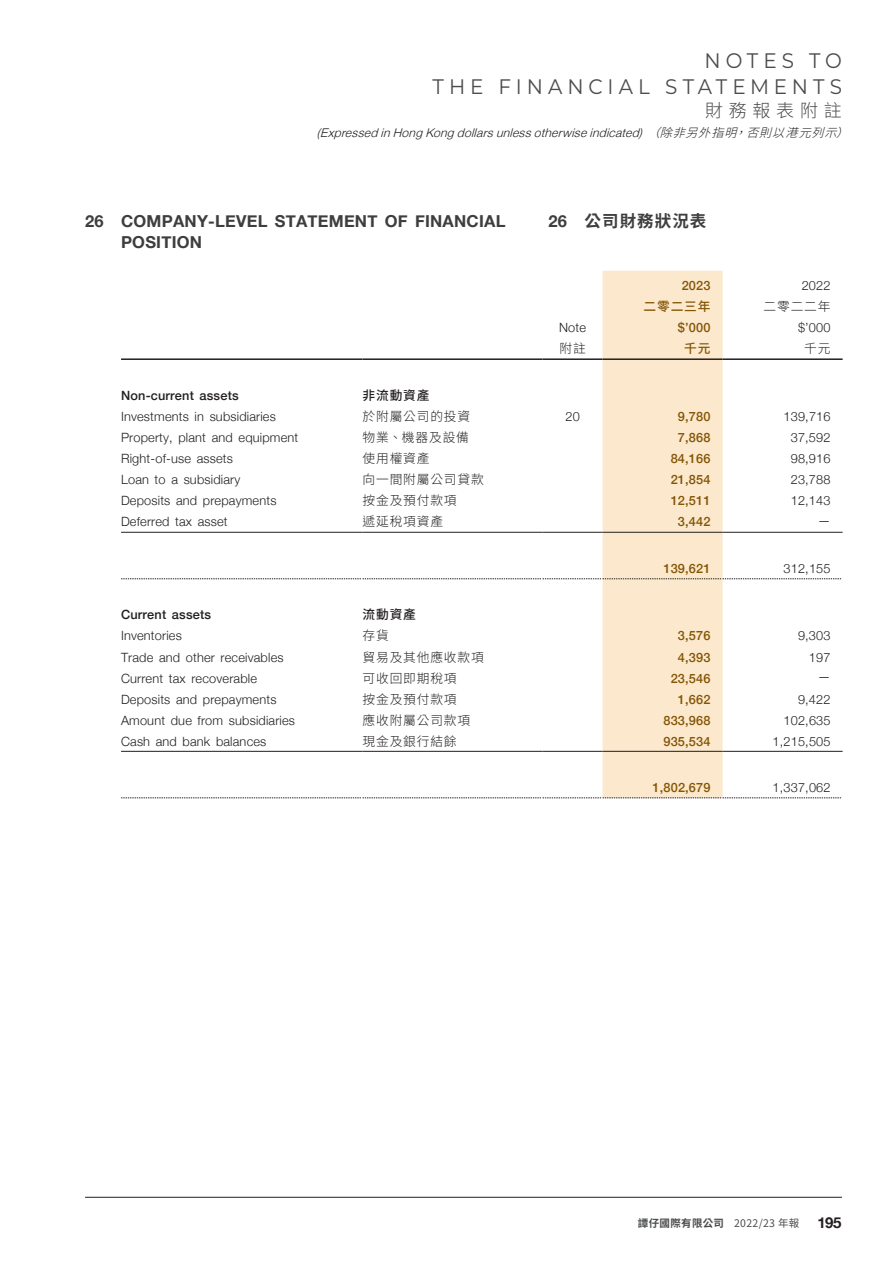
<style>
.page{position:relative;width:893px;height:1263px;background:#fff}
.page>*{position:absolute;margin:0;border:0;box-sizing:border-box;transform-origin:0 0}
.t1{font:100 21px/25.5px "Montserrat";letter-spacing:.25em;color:#4b4c4d;text-align:right;scale:.95 1}
.t2{font:300 18px "Noto Sans CJ Ktc";letter-spacing:.32em;color:#4b4c4d}
._03_H1{font:700 16.5px "Helvetica Neue";letter-spacing:.015em;color:#3e3e3f}
._03_H1-2{font:700 16.5px "Noto Sans CJ Ktc";letter-spacing:.065em;color:#3e3e3f}
._15_Table_Stub{font:300 12.75px "Helvetica Neue";letter-spacing:.015em;color:#231f20}
._01_Body_Text{font:500 12.75px "Helvetica Neue";letter-spacing:.015em;color:#835505}
._01_Body_Text-2{font:300 12.75px "Helvetica Neue";letter-spacing:.015em;color:#231f20}
._15_Table_Stub-2{font:300 12.75px "Noto Sans CJ Ktc";letter-spacing:.065em;color:#231f20}
._15_Table_Stub-3{font:500 12.75px "Helvetica Neue";letter-spacing:.015em;color:#231f20}
._01_Body_Text-3{font:300 12.75px "Noto Sans CJ Ktc";letter-spacing:.065em;color:#231f20}
._15_Table_Stub-4{font:500 12.75px "Noto Sans CJ Ktc";letter-spacing:.065em;color:#231f20}
._01_Body_Text-4{font:500 12.75px "Noto Sans CJ Ktc";letter-spacing:.065em;color:#835505}
.t3{font:italic 300 12px "Helvetica Neue";color:#231f20}
.t4{font:10.5px "Noto Sans CJ Ktc";letter-spacing:.03em;color:#4b4c4d}
.s1{font-family:"Noto Sans CJ Ktc"}
.s2{font-family:"Helvetica Neue"}
.s3{font-weight:700}
.s4{font-family:"Helvetica Neue";font-weight:700;font-size:15px;color:#231f20}
</style>
<div class="page">
<hr style="left:85px;top:1197px;width:757px;height:1px;background:#231f20">
<div style="left:603px;top:271px;width:120px;height:526px;background:#fce8cc"></div>
<hr style="left:121px;top:358px;width:242px;height:2px;background:#231f20">
<hr style="left:363px;top:358px;width:180px;height:2px;background:#231f20">
<hr style="left:543px;top:358px;width:60px;height:2px;background:#231f20">
<hr style="left:603px;top:358px;width:120px;height:2px;background:#231f20">
<hr style="left:723px;top:358px;width:120px;height:2px;background:#231f20">
<hr style="left:121px;top:532px;width:242px;height:1px;background:#231f20">
<hr style="left:363px;top:532px;width:180px;height:1px;background:#231f20">
<hr style="left:543px;top:532px;width:60px;height:1px;background:#231f20">
<hr style="left:603px;top:532px;width:120px;height:1px;background:#231f20">
<hr style="left:723px;top:532px;width:120px;height:1px;background:#231f20">
<svg style="left:121px;top:578px;width:720px;height:1px"></svg>
<hr style="left:121px;top:751px;width:242px;height:1px;background:#231f20">
<hr style="left:363px;top:751px;width:180px;height:1px;background:#231f20">
<hr style="left:543px;top:751px;width:60px;height:1px;background:#231f20">
<hr style="left:603px;top:751px;width:120px;height:1px;background:#231f20">
<hr style="left:723px;top:751px;width:120px;height:1px;background:#231f20">
<svg style="left:121px;top:797px;width:720px;height:1px"></svg>
<h1 class="t1" style="left:433px;top:47px;width:432px">NOTES TO<br>THE FINANCIAL STATEMENTS</h1>
<h2 class="t2" style="left:705px;top:100px;width:138px">財務報表附註</h2>
<p class="t3" style="left:317px;top:123px;width:542px">(ExpressedinHongKongdollarsunlessotherwiseindicated) <span class="s1">（除非另外指明，否則以港元列示）</span></p>
<p class="_03_H1" style="left:85px;top:208px;width:422px">26 COMPANY-LEVEL STATEMENT OF FINANCIAL</p>
<p class="_03_H1-2" style="left:549px;top:212px;width:159px"><span class="s2">26</span> 公司財務狀況表</p>
<p class="_03_H1" style="left:121px;top:229px;width:83px">POSITION</p>
<p class="_01_Body_Text" style="left:682px;top:275px;width:30px">2023</p>
<p class="_01_Body_Text-2" style="left:802px;top:275px;width:30px">2022</p>
<p class="_01_Body_Text-4" style="left:644px;top:299px;width:69px">二零二三年</p>
<p class="_01_Body_Text-3" style="left:764px;top:299px;width:69px">二零二二年</p>
<p class="_01_Body_Text-2" style="left:559px;top:317px;width:28px">Note</p>
<p class="_01_Body_Text" style="left:678px;top:317px;width:34px">$’000</p>
<p class="_01_Body_Text-2" style="left:798px;top:317px;width:34px">$’000</p>
<p class="_01_Body_Text-3" style="left:559px;top:341px;width:28px">附註</p>
<p class="_01_Body_Text-4" style="left:684px;top:341px;width:28px">千元</p>
<p class="_01_Body_Text-3" style="left:804px;top:341px;width:28px">千元</p>
<p class="_15_Table_Stub-3" style="left:121px;top:386px;width:119px">Non-current assets</p>
<p class="_15_Table_Stub-4" style="left:363px;top:389px;width:69px">非流動資產</p>
<p class="_15_Table_Stub" style="left:121px;top:407px;width:156px">Investments in subsidiaries</p>
<p class="_15_Table_Stub-2" style="left:363px;top:410px;width:109px">於附屬公司的投資</p>
<p class="_01_Body_Text-2" style="left:565px;top:407px;width:16px">20</p>
<p class="_01_Body_Text" style="left:678px;top:407px;width:34px">9,780</p>
<p class="_01_Body_Text-2" style="left:783px;top:407px;width:49px">139,716</p>
<p class="_15_Table_Stub" style="left:121px;top:428px;width:179px">Property, plant and equipment</p>
<p class="_15_Table_Stub-2" style="left:363px;top:431px;width:108px">物業、機器及設備</p>
<p class="_01_Body_Text" style="left:678px;top:428px;width:34px">7,868</p>
<p class="_01_Body_Text-2" style="left:791px;top:428px;width:41px">37,592</p>
<p class="_15_Table_Stub" style="left:121px;top:449px;width:113px">Right-of-use assets</p>
<p class="_15_Table_Stub-2" style="left:363px;top:452px;width:69px">使用權資產</p>
<p class="_01_Body_Text" style="left:671px;top:449px;width:41px">84,166</p>
<p class="_01_Body_Text-2" style="left:791px;top:449px;width:41px">98,916</p>
<p class="_15_Table_Stub" style="left:121px;top:470px;width:121px">Loan to a subsidiary</p>
<p class="_15_Table_Stub-2" style="left:363px;top:473px;width:123px">向一間附屬公司貸款</p>
<p class="_01_Body_Text" style="left:671px;top:470px;width:41px">21,854</p>
<p class="_01_Body_Text-2" style="left:791px;top:470px;width:41px">23,788</p>
<p class="_15_Table_Stub" style="left:121px;top:491px;width:157px">Deposits and prepayments</p>
<p class="_15_Table_Stub-2" style="left:363px;top:494px;width:96px">按金及預付款項</p>
<p class="_01_Body_Text" style="left:671px;top:491px;width:41px">12,511</p>
<p class="_01_Body_Text-2" style="left:791px;top:491px;width:41px">12,143</p>
<p class="_15_Table_Stub" style="left:121px;top:512px;width:108px">Deferred tax asset</p>
<p class="_15_Table_Stub-2" style="left:363px;top:515px;width:82px">遞延稅項資產</p>
<p class="_01_Body_Text" style="left:678px;top:512px;width:34px">3,442</p>
<p class="_01_Body_Text-2" style="left:818px;top:510px;width:14px">—</p>
<p class="_01_Body_Text" style="left:663px;top:558px;width:49px">139,621</p>
<p class="_01_Body_Text-2" style="left:783px;top:558px;width:49px">312,155</p>
<p class="_15_Table_Stub-3" style="left:121px;top:605px;width:92px">Current assets</p>
<p class="_15_Table_Stub-4" style="left:363px;top:608px;width:55px">流動資產</p>
<p class="_15_Table_Stub" style="left:121px;top:626px;width:62px">Inventories</p>
<p class="_15_Table_Stub-2" style="left:363px;top:629px;width:28px">存貨</p>
<p class="_01_Body_Text" style="left:678px;top:626px;width:34px">3,576</p>
<p class="_01_Body_Text-2" style="left:798px;top:626px;width:34px">9,303</p>
<p class="_15_Table_Stub" style="left:121px;top:647px;width:164px">Trade and other receivables</p>
<p class="_15_Table_Stub-2" style="left:363px;top:650px;width:123px">貿易及其他應收款項</p>
<p class="_01_Body_Text" style="left:678px;top:647px;width:34px">4,393</p>
<p class="_01_Body_Text-2" style="left:809px;top:647px;width:23px">197</p>
<p class="_15_Table_Stub" style="left:121px;top:668px;width:137px">Current tax recoverable</p>
<p class="_15_Table_Stub-2" style="left:363px;top:671px;width:96px">可收回即期稅項</p>
<p class="_01_Body_Text" style="left:671px;top:668px;width:41px">23,546</p>
<p class="_01_Body_Text-2" style="left:818px;top:666px;width:14px">—</p>
<p class="_15_Table_Stub" style="left:121px;top:689px;width:157px">Deposits and prepayments</p>
<p class="_15_Table_Stub-2" style="left:363px;top:692px;width:96px">按金及預付款項</p>
<p class="_01_Body_Text" style="left:678px;top:689px;width:34px">1,662</p>
<p class="_01_Body_Text-2" style="left:798px;top:689px;width:34px">9,422</p>
<p class="_15_Table_Stub" style="left:121px;top:710px;width:175px">Amount due from subsidiaries</p>
<p class="_15_Table_Stub-2" style="left:363px;top:713px;width:109px">應收附屬公司款項</p>
<p class="_01_Body_Text" style="left:663px;top:710px;width:49px">833,968</p>
<p class="_01_Body_Text-2" style="left:783px;top:710px;width:49px">102,635</p>
<p class="_15_Table_Stub" style="left:121px;top:731px;width:147px">Cash and bank balances</p>
<p class="_15_Table_Stub-2" style="left:363px;top:734px;width:96px">現金及銀行結餘</p>
<p class="_01_Body_Text" style="left:663px;top:731px;width:49px">935,534</p>
<p class="_01_Body_Text-2" style="left:772px;top:731px;width:60px">1,215,505</p>
<p class="_01_Body_Text" style="left:652px;top:777px;width:60px">1,802,679</p>
<p class="_01_Body_Text-2" style="left:772px;top:777px;width:60px">1,337,062</p>
<p class="t4" style="left:638px;top:1217px;width:205px"><span class="s3">譚仔國際有限公司</span> 2022/23 年報 <span class="s4">195</span></p>
</div>
